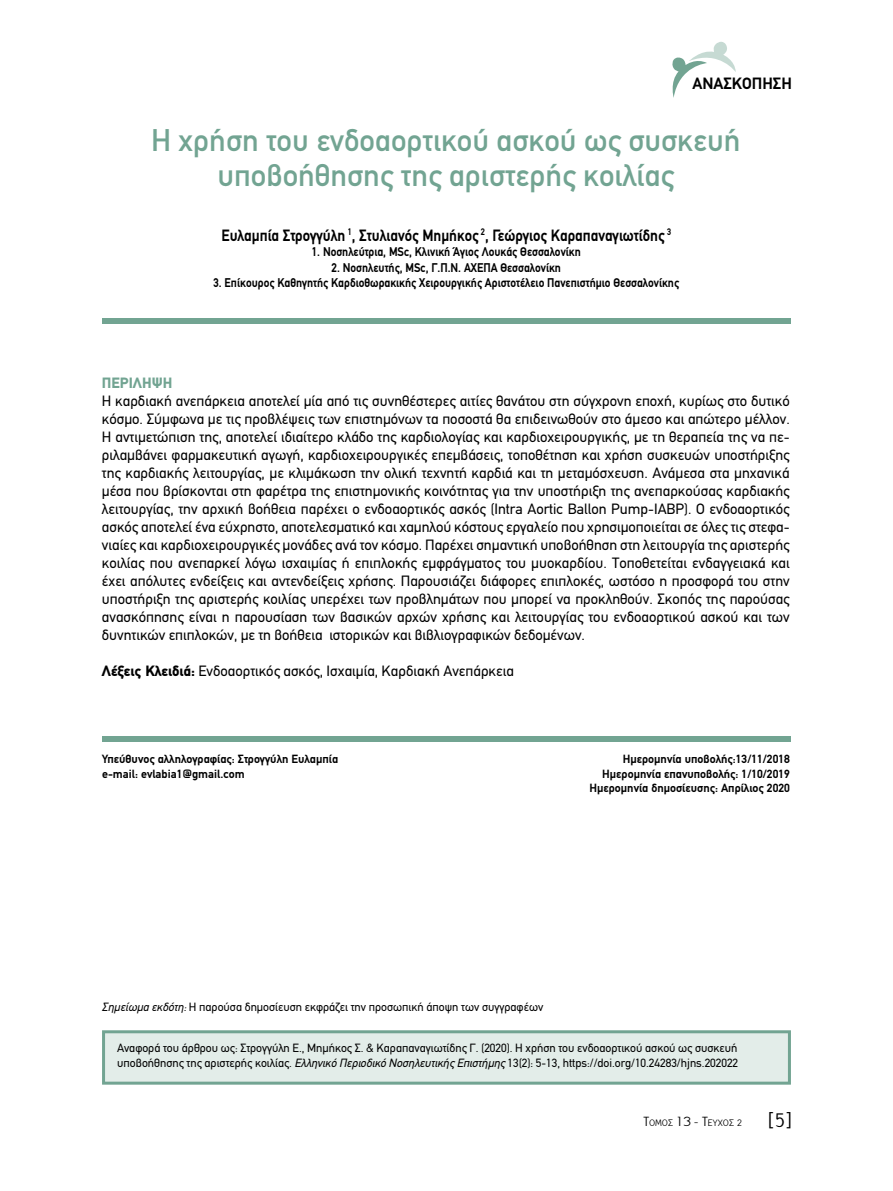
<style>
.page{position:relative;width:893px;height:1191px;background:#fff}
.page>*{position:absolute;margin:0;border:0;box-sizing:border-box;transform-origin:0 0}
.t1{font:500 31.5px/34.8px "PF Din Text";color:#72a492;text-align:center}
.t2{font:700 16.5px "PF Din Text";color:#000;scale:.9 1}
.t3{font:700 16.5px "PF Din Text";color:#000}
.t4{font:15px/18px "PF Din Text";color:#000;text-align:justify}
.t5{font:900 15px "PF Din Text";color:#72a492}
.t6{font:700 12.75px "PF Din Text";color:#000;scale:.9 1}
.t7{font:12px/14.4px "PF Din Text";color:#000}
.t8{font:700 12px/14.4px "PF Din Text";color:#000}
.t9{font:10.05px "PF Report";color:#000}
.s1{font-weight:900}
.s2{font-style:italic}
.s3{font-size:14.25px}
.s4{font-size:21px}
</style>
<div class="page">
<svg style="left:672px;top:41px;width:64px;height:57px"></svg>
<div style="left:102px;top:318px;width:689px;height:6px;background:#72a492"></div>
<div style="left:102px;top:736px;width:689px;height:6px;background:#72a492"></div>
<div style="left:102px;top:1030px;width:689px;height:54px;background:#e3ede9;border:3px solid #72a492"></div>
<p class="t3" style="left:692px;top:74px;width:101px">ΑΝΑΣΚΟΠΗΣΗ</p>
<h1 class="t1" style="left:151px;top:123px;width:591px">Η χρήση του ενδοαορτικού ασκού ως συσκευή υποβοήθησης της αριστερής κοιλίας</h1>
<p class="t2" style="left:221px;top:226px;width:501px">Ευλαµπία Στρογγύλη <sup>1</sup>, Στυλιανός Μηµήκος <sup>2</sup>, Γεώργιος Καραπαναγιωτίδης <sup>3</sup></p>
<p class="t6" style="left:312px;top:244px;width:300px">1. Νοσηλεύτρια, MSc, Κλινική Άγιος Λουκάς Θεσσαλονίκη</p>
<p class="t6" style="left:332px;top:260px;width:256px">2. Νοσηλευτής, MSc, Γ.Π.Ν. ΑΧΕΠΑ Θεσσαλονίκη</p>
<p class="t6" style="left:213px;top:275px;width:519px">3. Επίκουρος Καθηγητής Καρδιοθωρακικής Χειρουργικής Αριστοτέλειο Πανεπιστήµιο Θεσσαλονίκης</p>
<p class="t5" style="left:102px;top:373px;width:72px">ΠΕΡΙΛΗΨΗ</p>
<p class="t4" style="left:102px;top:391px;width:689px">Η καρδιακή ανεπάρκεια αποτελεί µία από τις συνηθέστερες αιτίες θανάτου στη σύγχρονη εποχή, κυρίως στο δυτικό κόσµο. Σύµφωνα µε τις προβλέψεις των επιστηµόνων τα ποσοστά θα επιδεινωθούν στο άµεσο και απώτερο µέλλον.<br>Η αντιµετώπιση της, αποτελεί ιδιαίτερο κλάδο της καρδιολογίας και καρδιοχειρουργικής, µε τη θεραπεία της να πε&shy;ριλαµβάνει φαρµακευτική αγωγή, καρδιοχειρουργικές επεµβάσεις, τοποθέτηση και χρήση συσκευών υποστήριξης της καρδιακής λειτουργίας, µε κλιµάκωση την ολική τεχνητή καρδιά και τη µεταµόσχευση. Ανάµεσα στα µηχανικά µέσα που βρίσκονται στη φαρέτρα της επιστηµονικής κοινότητας για την υποστήριξη της ανεπαρκούσας καρδιακής λειτουργίας, την αρχική βοήθεια παρέχει ο ενδοαορτικός ασκός (Intra Aortic Ballon Pump-IABP). Ο ενδοαορτικός ασκός αποτελεί ένα εύχρηστο, αποτελεσµατικό και χαµηλού κόστους εργαλείο που χρησιµοποιείται σε όλες τις στεφα&shy;νιαίες και καρδιοχειρουργικές µονάδες ανά τον κόσµο. Παρέχει σηµαντική υποβοήθηση στη λειτουργία της αριστερής κοιλίας που ανεπαρκεί λόγω ισχαιµίας ή επιπλοκής εµφράγµατος του µυοκαρδίου. Τοποθετείται ενδαγγειακά και έχει απόλυτες ενδείξεις και αντενδείξεις χρήσης. Παρουσιάζει διάφορες επιπλοκές, ωστόσο η προσφορά του στην υποστήριξη της αριστερής κοιλίας υπερέχει των προβληµάτων που µπορεί να προκληθούν. Σκοπός της παρούσας ανασκόπησης είναι η παρουσίαση των βασικών αρχών χρήσης και λειτουργίας του ενδοαορτικού ασκού και των δυνητικών επιπλοκών, µε τη βοήθεια ιστορικών και βιβλιογραφικών δεδοµένων.</p>
<p class="t4" style="left:102px;top:661px;width:414px"><span class="s1">Λέξεις Κλειδιά:</span> Ενδοαορτικός ασκός, Ισχαιµία, Καρδιακή Ανεπάρκεια</p>
<p class="t8" style="left:102px;top:752px;width:238px">Υπεύθυνος αλληλογραφίας: Στρογγύλη Ευλαµπία e-mail: evlabia1@gmail.com</p>
<p class="t8" style="left:589px;top:752px;width:202px;text-align:right">Ηµεροµηνία υποβολής:13/11/2018<br>Ηµεροµηνία επανυποβολής: 1/10/2019<br>Ηµεροµηνία δηµοσίευσης: Απρίλιος 2020</p>
<p class="t7" style="left:102px;top:999px;width:443px"><span class="s2">Σηµείωµα εκδότη:</span> Η παρούσα δηµοσίευση εκφράζει την προσωπική άποψη των συγγραφέων</p>
<p class="t7" style="left:117px;top:1041px;width:622px">Αναφορά του άρθρου ως: Στρογγύλη Ε., Μηµήκος Σ. &amp; Καραπαναγιωτίδης Γ. (2020). Η χρήση του ενδοαορτικού ασκού ως συσκευή υποβοήθησης της αριστερής κοιλίας. <span class="s2">Ελληνικό Περιοδικό Νοσηλευτικής Επιστήµης</span> 13(2): 5-13, https://doi.org/10.24283/hjns.202022</p>
<p class="t9" style="left:643px;top:1118px;width:150px"><span class="s3">Τ</span>ΟΜΟΣ <span class="s3">13</span> - <span class="s3">Τ</span>ΕΥΧΟΣ 2 <span class="s4">[5]</span></p>
</div>
